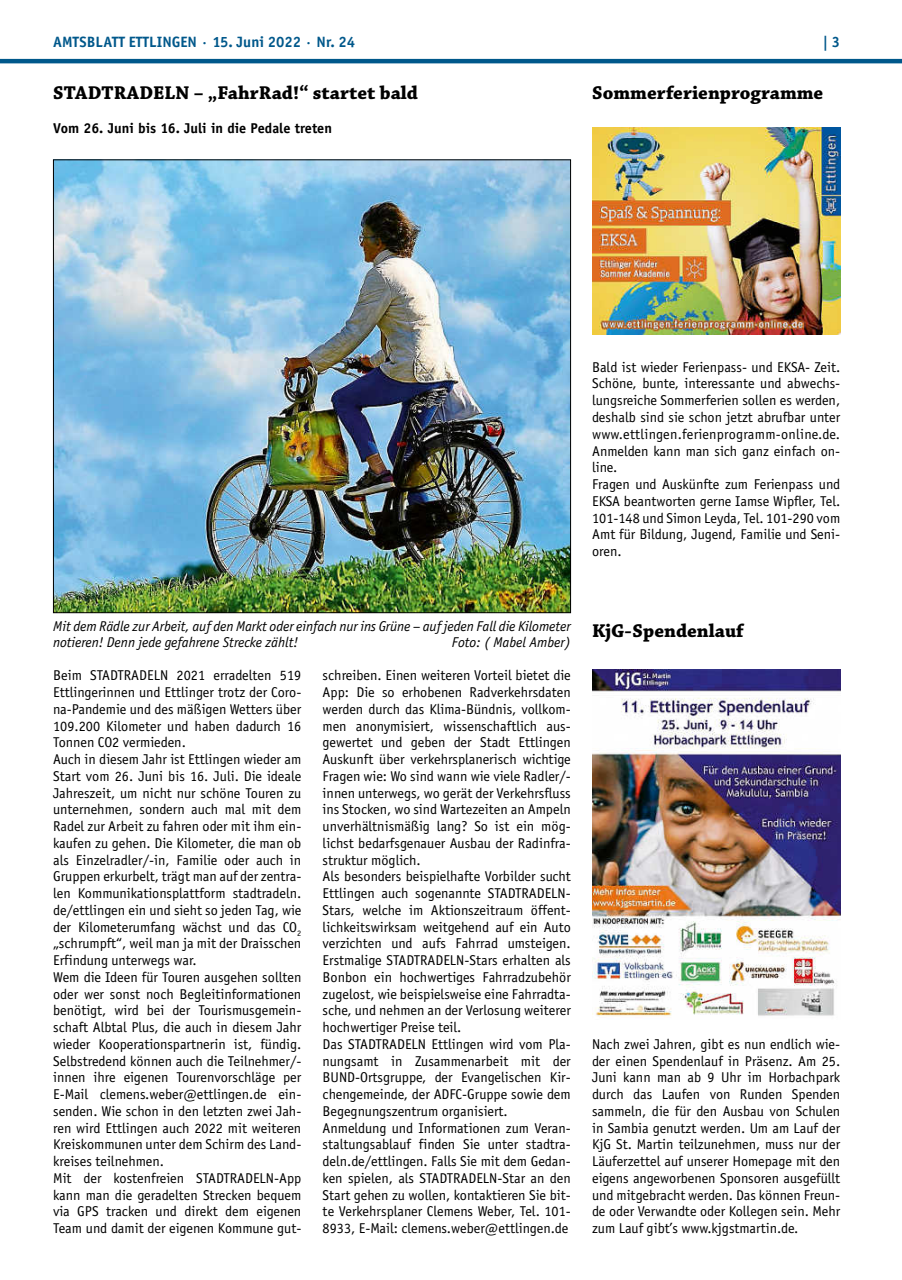
<style>
.page{position:relative;width:902px;height:1280px;background:#fff}
.page>*{position:absolute;margin:0;border:0;box-sizing:border-box;transform-origin:0 0}
.t1{font:700 19.5px "Chaparral Pro";color:#000}
.t2{font:700 15px "Officina Sans";color:#00588b}
.t3{font:14.25px/16.8px "Officina Sans";color:#000}
.t4{font:italic 14.25px/16.5px "Officina Sans";color:#000}
.t5{font:700 14.25px "Officina Sans";color:#000}
</style>
<div class="page">
<hr style="left:0;top:59px;width:901px;height:4px;background:#00588b">
<img style="left:592px;top:128px;width:248px;height:206px">
<img style="left:592px;top:669px;width:248px;height:347px">
<img style="left:55px;top:162px;width:513px;height:449px">
<p class="t2" style="left:53px;top:32px;width:303px">AMTSBLATT ETTLINGEN · 15. Juni 2022 · Nr. 24</p>
<p class="t2" style="left:822px;top:32px;width:19px">| 3</p>
<h1 class="t1" style="left:592px;top:82px;width:233px">Sommerferienprogramme</h1>
<h1 class="t1" style="left:53px;top:82px;width:366px">STADTRADELN – „FahrRad!“ startet bald</h1>
<p class="t5" style="left:53px;top:119px;width:280px">Vom 26. Juni bis 16. Juli in die Pedale treten</p>
<p class="t3" style="left:592px;top:358px;width:250px">Bald ist wieder Ferienpass- und EKSA- Zeit.<br>Schöne, bunte, interessante und abwechs&shy;lungsreiche Sommerferien sollen es werden, deshalb sind sie schon jetzt abrufbar unter www.ettlingen.ferienprogramm-online.de.<br>Anmelden kann man sich ganz einfach on&shy;line.<br>Fragen und Auskünfte zum Ferienpass und EKSA beantworten gerne Iamse Wipfler, Tel.<br>101-148 und Simon Leyda, Tel. 101-290 vom Amt für Bildung, Jugend, Familie und Seni&shy;oren.</p>
<p class="t4" style="left:53px;top:618px;width:519px">Mit dem Rädle zur Arbeit, auf den Markt oder einfach nur ins Grüne – auf jeden Fall die Kilometer notieren! Denn jede gefahrene Strecke zählt!</p>
<p class="t4" style="left:452px;top:634px;width:120px">Foto: ( Mabel Amber)</p>
<p class="t3" style="left:53px;top:667px;width:250px">Beim STADTRADELN 2021 erradelten 519<br>Ettlingerinnen und Ettlinger trotz der Coro&shy;na-Pandemie und des mäßigen Wetters über 109.200 Kilometer und haben dadurch 16<br>Tonnen CO2 vermieden.<br>Auch in diesem Jahr ist Ettlingen wieder am Start vom 26. Juni bis 16. Juli. Die ideale Jahreszeit, um nicht nur schöne Touren zu unternehmen, sondern auch mal mit dem Radel zur Arbeit zu fahren oder mit ihm ein&shy;kaufen zu gehen. Die Kilometer, die man ob als Einzelradler/-in, Familie oder auch in Gruppen erkurbelt, trägt man auf der zentra&shy;len Kommunikationsplattform stadtradeln. de/ettlingen ein und sieht so jeden Tag, wie der Kilometerumfang wächst und das CO<sub>2 </sub>„schrumpft“, weil man ja mit der Draisschen Erfindung unterwegs war.<br>Wem die Ideen für Touren ausgehen sollten oder wer sonst noch Begleitinformationen benötigt, wird bei der Tourismusgemein&shy;schaft Albtal Plus, die auch in diesem Jahr wieder Kooperationspartnerin ist, fündig.<br>Selbstredend können auch die Teilnehmer/- innen ihre eigenen Tourenvorschläge per E-Mail clemens.weber@ettlingen.de ein&shy;senden. Wie schon in den letzten zwei Jah&shy;ren wird Ettlingen auch 2022 mit weiteren Kreiskommunen unter dem Schirm des Land&shy;kreises teilnehmen.<br>Mit der kostenfreien STADTRADELN-App kann man die geradelten Strecken bequem via GPS tracken und direkt dem eigenen Team und damit der eigenen Kommune gut-</p>
<p class="t3" style="left:322px;top:667px;width:250px">schreiben. Einen weiteren Vorteil bietet die App: Die so erhobenen Radverkehrsdaten werden durch das Klima-Bündnis, vollkom&shy;men anonymisiert, wissenschaftlich aus&shy;gewertet und geben der Stadt Ettlingen Auskunft über verkehrsplanerisch wichtige Fragen wie: Wo sind wann wie viele Radler/- innen unterwegs, wo gerät der Verkehrsfluss ins Stocken, wo sind Wartezeiten an Ampeln unverhältnismäßig lang? So ist ein mög&shy;lichst bedarfsgenauer Ausbau der Radinfra&shy;struktur möglich.<br>Als besonders beispielhafte Vorbilder sucht Ettlingen auch sogenannte STADTRADELN-Stars, welche im Aktionszeitraum öffent&shy;lichkeitswirksam weitgehend auf ein Auto verzichten und aufs Fahrrad umsteigen.<br>Erstmalige STADTRADELN-Stars erhalten als Bonbon ein hochwertiges Fahrradzubehör zugelost, wie beispielsweise eine Fahrradta&shy;sche, und nehmen an der Verlosung weiterer hochwertiger Preise teil.<br>Das STADTRADELN Ettlingen wird vom Pla&shy;nungsamt in Zusammenarbeit mit der BUND-Ortsgruppe, der Evangelischen Kir&shy;chengemeinde, der ADFC-Gruppe sowie dem Begegnungszentrum organisiert.<br>Anmeldung und Informationen zum Veran&shy;staltungsablauf finden Sie unter stadtra&shy;deln.de/ettlingen. Falls Sie mit dem Gedan&shy;ken spielen, als STADTRADELN-Star an den Start gehen zu wollen, kontaktieren Sie bit&shy;te Verkehrsplaner Clemens Weber, Tel. 101- 8933, E-Mail: clemens.weber@ettlingen.de</p>
<h1 class="t1" style="left:592px;top:619px;width:153px">KjG-Spendenlauf</h1>
<p class="t3" style="left:592px;top:1035px;width:250px;text-align:justify">Nach zwei Jahren, gibt es nun endlich wie&shy;der einen Spendenlauf in Präsenz. Am 25.<br>Juni kann man ab 9 Uhr im Horbachpark durch das Laufen von Runden Spenden sammeln, die für den Ausbau von Schulen in Sambia genutzt werden. Um am Lauf der KjG St. Martin teilzunehmen, muss nur der Läuferzettel auf unserer Homepage mit den eigens angeworbenen Sponsoren ausgefüllt und mitgebracht werden. Das können Freun&shy;de oder Verwandte oder Kollegen sein. Mehr zum Lauf gibt’s www.kjgstmartin.de.</p>
</div>
